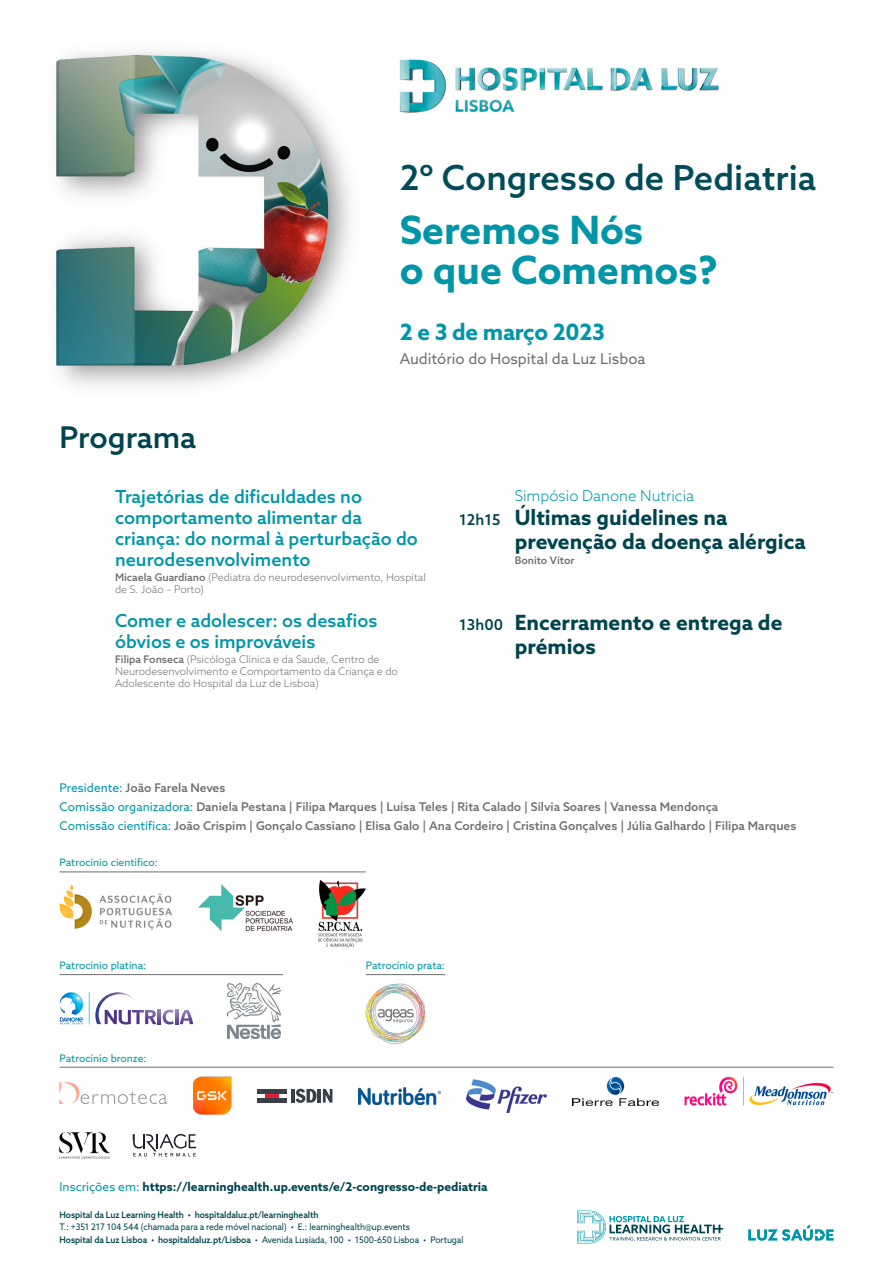
<style>
.page{position:relative;width:893px;height:1263px;background:#fff}
.page>*{position:absolute;margin:0;border:0;box-sizing:border-box;transform-origin:0 0}
.t1{font:700 39px/40.5px "Azo Sans";color:#0096a8}
.t2{font:500 34.5px "Azo Sans";color:#004c59}
.t3{font:500 30px "Azo Sans";color:#00444f}
.t4{font:700 22.5px "Azo Sans";letter-spacing:-.015em;color:#0096a8}
.t5{font:700 21px/24px "Azo Sans";color:#00444f}
.t6{font:500 18px/21px "Azo Sans";color:#0096a8}
.t7{font:15px "Azo Sans";color:#706f6f}
.t8{font:300 15px "Azo Sans";color:#0096a8}
.t9{font:500 12px/19.2px "Azo Sans";color:#706f6f}
.t10{font:700 12px "Azo Sans";color:#00444f}
.t11{font:300 10.5px/12px "Azo Sans";color:#706f6f}
.t12{font:500 10.5px "Azo Sans";color:#706f6f}
.t13{font:10.35px "Azo Sans";color:#0096a8}
.t14{font:9px/13.5px "Azo Sans";letter-spacing:-.01em;color:#00444f;scale:.95 1}
.t15{font:500 9px "Azo Sans";letter-spacing:-.01em;color:#00444f;scale:.95 1}
.s1{font-weight:500}
.s2{font-weight:500;font-size:15px}
.s3{font-weight:400;color:#0096a8}
</style>
<div class="page">
<img style="left:399px;top:59px;width:320px;height:55px">
<img style="left:56px;top:51px;width:295px;height:335px">
<svg style="left:59px;top:1082px;width:108px;height:22px"></svg>
<hr style="left:60px;top:1067px;width:773px;height:1px;background:#706f6f">
<img style="left:59px;top:1132px;width:51px;height:26px">
<hr style="left:60px;top:974px;width:223px;height:1px;background:#706f6f">
<hr style="left:366px;top:974px;width:79px;height:1px;background:#706f6f">
<hr style="left:60px;top:871px;width:306px;height:1px;background:#706f6f">
<svg style="left:175px;top:1010px;width:3px;height:14px"></svg>
<svg style="left:180px;top:1010px;width:13px;height:14px"></svg>
<svg style="left:163px;top:1009px;width:11px;height:15px"></svg>
<svg style="left:158px;top:1010px;width:3px;height:14px"></svg>
<svg style="left:95px;top:992px;width:62px;height:32px"></svg>
<hr style="left:89px;top:992px;width:1px;height:32px;background:#49c8f5">
<img style="left:60px;top:1017px;width:23px;height:5px">
<svg style="left:60px;top:992px;width:23px;height:23px"></svg>
<svg style="left:60px;top:1022px;width:23px;height:3px"></svg>
<img style="left:572px;top:1078px;width:87px;height:27px">
<img style="left:685px;top:1077px;width:148px;height:29px">
<img style="left:60px;top:884px;width:112px;height:46px">
<img style="left:199px;top:884px;width:93px;height:46px">
<img style="left:318px;top:879px;width:48px;height:69px">
<img style="left:467px;top:1079px;width:79px;height:33px">
<div style="left:265px;top:1093px;width:14px;height:5px;background:#e51f33"></div>
<hr style="left:257px;top:1098px;width:30px;height:4px;background:#39404a">
<hr style="left:257px;top:1089px;width:30px;height:4px;background:#39404a">
<hr style="left:291px;top:1089px;width:4px;height:13px;background:#39404a">
<svg style="left:295px;top:1089px;width:37px;height:13px"></svg>
<svg style="left:133px;top:1134px;width:64px;height:22px"></svg>
<img style="left:359px;top:1087px;width:82px;height:17px">
<img style="left:227px;top:983px;width:53px;height:55px">
<img style="left:193px;top:1077px;width:38px;height:37px">
<img style="left:366px;top:983px;width:59px;height:61px">
<svg style="left:577px;top:1210px;width:146px;height:33px"></svg>
<svg style="left:748px;top:1225px;width:85px;height:15px"></svg>
<h2 class="t2" style="left:400px;top:155px;width:418px">2º Congresso de Pediatria</h2>
<h1 class="t1" style="left:400px;top:209px;width:320px">Seremos Nós<br>o que Comemos?</h1>
<h3 class="t3" style="left:60px;top:418px;width:138px">Programa</h3>
<h3 class="t4" style="left:400px;top:317px;width:207px">2 e 3 de março 2023</h3>
<p class="t7" style="left:400px;top:348px;width:247px">Auditório do Hospital da Luz Lisboa</p>
<h3 class="t6" style="left:115px;top:486px;width:304px">Trajetórias de dificuldades no comportamento alimentar da criança: do normal à perturbação do neurodesenvolvimento</h3>
<p class="t11" style="left:115px;top:571px;width:312px"><span class="s1">Micaela Guardiano</span> (Pediatra do neurodesenvolvimento, Hospital de S. João – Porto)</p>
<h3 class="t6" style="left:115px;top:609px;width:264px">Comer e adolescer: os desafios óbvios e os improváveis</h3>
<p class="t11" style="left:115px;top:653px;width:284px"><span class="s1">Filipa Fonseca</span> (Psicóloga Clínica e da Saude, Centro de<br>Neurodesenvolvimento e Comportamento da Criança e do<br>Adolescente do Hospital da Luz de Lisboa)</p>
<p class="t8" style="left:515px;top:485px;width:181px">Simpósio Danone Nutricia</p>
<h3 class="t5" style="left:515px;top:505px;width:292px;text-indent:-56px"><span class="s2">12h15</span> Últimas guidelines na prevenção da doença alérgica</h3>
<p class="t12" style="left:515px;top:553px;width:61px">Bonito Vítor</p>
<h3 class="t5" style="left:515px;top:610px;width:269px;text-indent:-55px"><span class="s2">13h00</span> Encerramento e entrega de prémios</h3>
<p class="t9" style="left:60px;top:778px;width:738px"><span class="s3">Presidente:</span> João Farela Neves<br><span class="s3">Comissão organizadora:</span> Daniela Pestana | Filipa Marques | Luísa Teles | Rita Calado | Sílvia Soares | Vanessa Mendonça<br><span class="s3">Comissão científica:</span> João Crispim | Gonçalo Cassiano | Elisa Galo | Ana Cordeiro | Cristina Gonçalves | Júlia Galhardo | Filipa Marques</p>
<p class="t13" style="left:60px;top:856px;width:100px">Patrocínio cientifico:</p>
<p class="t13" style="left:60px;top:959px;width:88px">Patrocínio platina:</p>
<p class="t13" style="left:366px;top:959px;width:81px">Patrocínio prata:</p>
<p class="t13" style="left:60px;top:1051px;width:89px">Patrocínio bronze:</p>
<p class="t10" style="left:60px;top:1179px;width:430px"><span class="s3">Inscrições em:</span> https://learninghealth.up.events/e/2-congresso-de-pediatria</p>
<p class="t15" style="left:60px;top:1209px;width:274px">Hospital da Luz Learning Health • hospitaldaluz.pt/learninghealth</p>
<p class="t14" style="left:60px;top:1220px;width:427px">T.: +351 217 104 544 (chamada para a rede móvel nacional) • E.: learninghealth@up.events<br><span class="s1">Hospital da Luz Lisboa • hospitaldaluz.pt/Lisboa</span> • Avenida Lusíada, 100 • 1500-650 Lisboa • Portugal</p>
</div>
